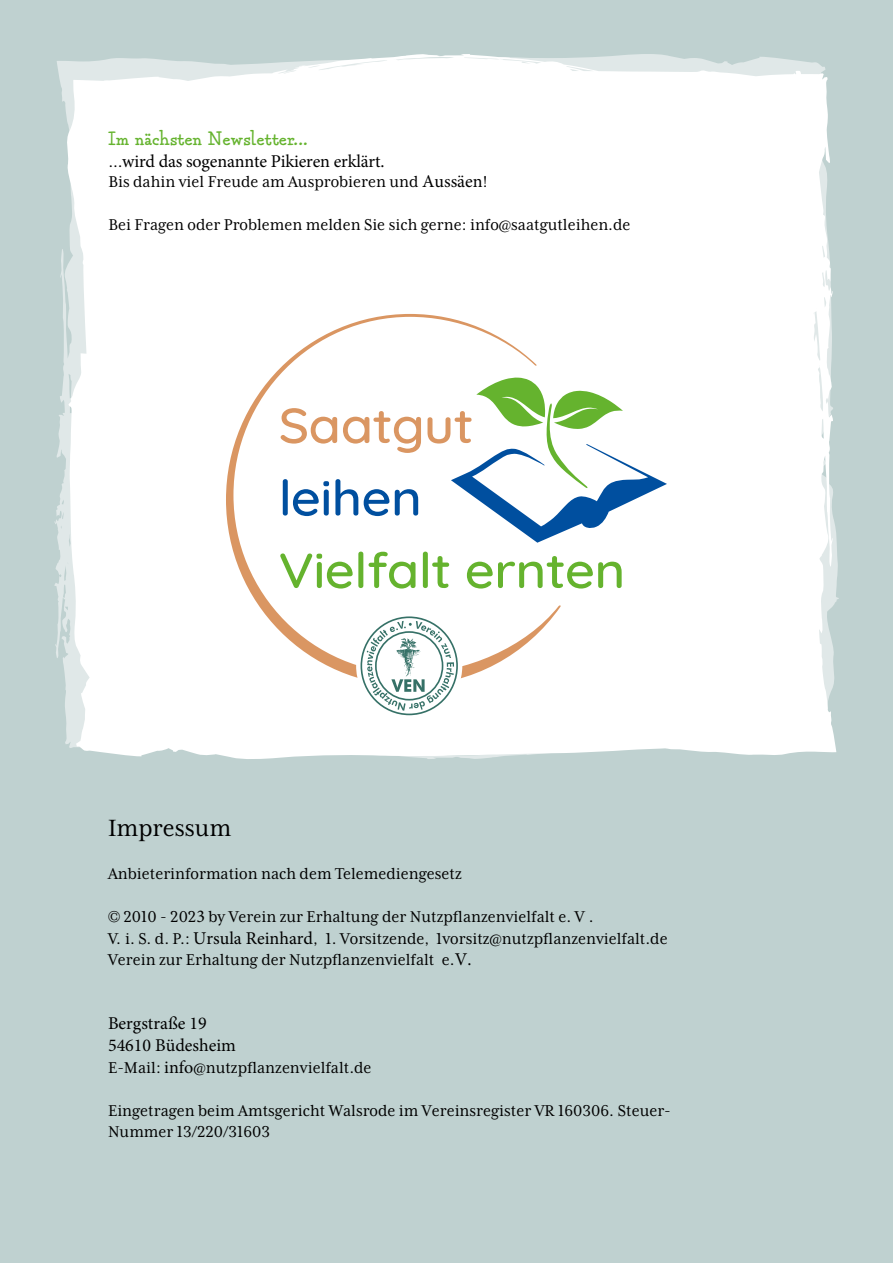
<style>
.page{position:relative;width:893px;height:1263px;background:#bfd1d0}
.page>*{position:absolute;margin:0;border:0;box-sizing:border-box;transform-origin:0 0}
.t1{font:27px "Mrs Eaves XL Serif Nar OT";color:#000}
.t2{font:700 21px "Grandma";color:#65b32e}
.t3{font:18px/21.6px "Mrs Eaves XL Serif Nar OT";color:#000}
.t4{font:18px/21.9px "Minion Pro";letter-spacing:-.01em;color:#000}
.s1{font-family:"Mrs Eaves XL Serif Nar OT"}
.s2{font-family:"Minion Pro"}
</style>
<div class="page">
<svg style="left:65px;top:54px;width:771px;height:705px;fill:#fff"></svg>
<svg style="left:561px;top:377px;width:106px;height:166px"></svg>
<svg style="left:561px;top:556px;width:61px;height:32px"></svg>
<svg style="left:226px;top:314px;width:335px;height:371px;fill:#fff"></svg>
<div style="left:356px;top:612px;width:106px;height:108px;background:#fff;border-radius:50%"></div>
<svg style="left:361px;top:616px;width:97px;height:99px"></svg>
<p class="t2" style="left:108px;top:127px;width:201px">Im nächsten Newsletter...</p>
<p class="t4" style="left:108px;top:150px;width:278px"><span class="s1">...</span>wird das sogenannte Pikieren erklärt.</p>
<p class="t3" style="left:108px;top:171px;width:381px">Bis dahin viel Freude am Ausprobieren und <span class="s2">Aussäen</span>!</p>
<p class="t3" style="left:108px;top:214px;width:524px">Bei Fragen oder Problemen melden Sie sich gerne: info@saatgutleihen.de</p>
<h1 class="t1" style="left:108px;top:813px;width:125px">Impressum</h1>
<p class="t3" style="left:108px;top:863px;width:355px">Anbieterinformation nach dem Telemediengesetz</p>
<p class="t3" style="left:108px;top:906px;width:561px">© 2010 - 202<span class="s2">3</span> by Verein zur Erhaltung der Nutzpflanzenvielfalt e. V .<br>V. i. S. d. P.: <span class="s2">Ursula Reinhard</span>, 1. Vorsitzende, 1vorsitz@nutzpflanzenvielfalt.de<br>Verein zur Erhaltung der Nutzpflanzenvielfalt e.<span class="s2">V.</span></p>
<p class="t4" style="left:108px;top:1013px;width:130px">Bergstraße 19<br>54610 Büdesheim</p>
<p class="t3" style="left:108px;top:1057px;width:265px">E-Mail: <span class="s2">info</span>@nutzpflanzenvielfalt.de</p>
<p class="t3" style="left:108px;top:1100px;width:564px;line-height:20.9px">Eingetragen beim Amtsgericht Walsrode im Vereinsregister VR 160306. Steuer-<br>Nummer 13/220/31603</p>
</div>
